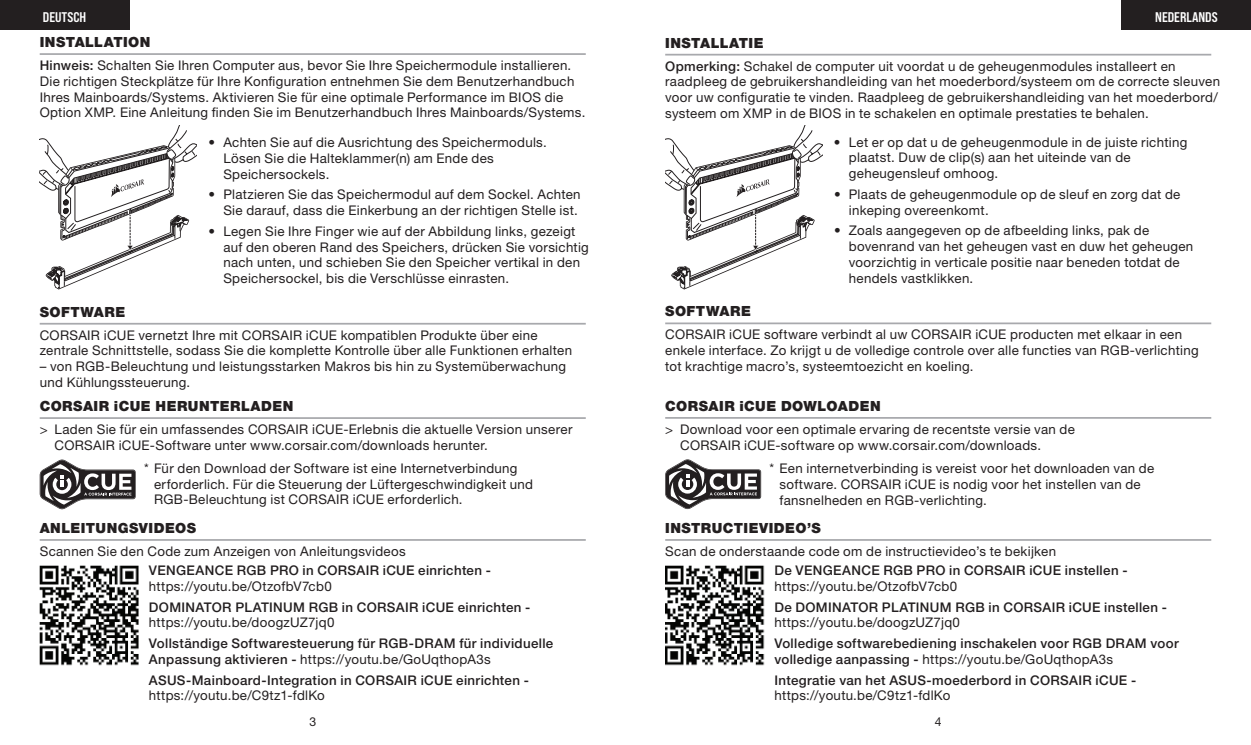
<style>
.page{position:relative;width:1251px;height:745px;background:#fff}
.page>*{position:absolute;margin:0;border:0;box-sizing:border-box;transform-origin:0 0}
.t1{font:900 14px "Helvetica Neue LT Pro";letter-spacing:.035em;color:#231f20}
.t2{font:14px "Bebas Neue Pro Sm E Bd";color:#fff}
.t3{font:13.3px/15.8px "Helvetica Neue LT Pro";letter-spacing:.02em;color:#231f20}
.t4{font:500 13.3px/15.8px "Helvetica Neue LT Pro";letter-spacing:.025em;color:#231f20}
.t5{font:12.25px "Helvetica Neue LT Pro";color:#231f20}
.s1{font-weight:500}
.s2{font-weight:400}
</style>
<div class="page">
<div style="left:0;top:0;width:129px;height:30px;background:#231f20"></div>
<div style="left:1121px;top:0;width:129px;height:30px;background:#231f20"></div>
<img style="left:40px;top:565px;width:99px;height:99px">
<hr style="left:40px;top:538px;width:545px;height:2px;background:#a8a9ad">
<svg style="left:40px;top:459px;width:96px;height:50px"></svg>
<hr style="left:40px;top:417px;width:545px;height:1px;background:#a8a9ad">
<hr style="left:40px;top:322px;width:545px;height:2px;background:#a8a9ad">
<hr style="left:40px;top:53px;width:545px;height:2px;background:#a8a9ad">
<img style="left:665px;top:565px;width:99px;height:99px">
<hr style="left:665px;top:538px;width:545px;height:2px;background:#a8a9ad">
<svg style="left:665px;top:459px;width:96px;height:49px"></svg>
<hr style="left:665px;top:417px;width:545px;height:1px;background:#a8a9ad">
<hr style="left:665px;top:322px;width:545px;height:2px;background:#a8a9ad">
<hr style="left:665px;top:54px;width:545px;height:1px;background:#a8a9ad">
<svg style="left:40px;top:125px;width:156px;height:164px"></svg>
<svg style="left:665px;top:125px;width:156px;height:164px"></svg>
<p class="t2" style="left:43px;top:9px;width:45px">DEUTSCH</p>
<p class="t2" style="left:1154px;top:9px;width:64px">NEDERLANDS</p>
<p class="t1" style="left:40px;top:33px;width:112px">INSTALLATION</p>
<p class="t3" style="left:40px;top:57px;width:547px"><span class="s1">Hinweis:</span> Schalten Sie Ihren Computer aus, bevor Sie Ihre Speichermodule installieren.<br>Die richtigen Steckplätze für Ihre Konfiguration entnehmen Sie dem Benutzerhandbuch Ihres Mainboards/Systems. Aktivieren Sie für eine optimale Performance im BIOS die Option XMP. Eine Anleitung finden Sie im Benutzerhandbuch Ihres Mainboards/Systems.</p>
<p class="t3" style="left:223px;top:134px;width:325px;text-indent:-15px">• Achten Sie auf die Ausrichtung des Speichermoduls.<br>Lösen Sie die Halteklammer(n) am Ende des<br>Speichersockels.</p>
<p class="t3" style="left:208px;top:186px;width:373px;text-align:right">• Platzieren Sie das Speichermodul auf dem Sockel. Achten<br>Sie darauf, dass die Einkerbung an der richtigen Stelle ist.</p>
<p class="t3" style="left:223px;top:223px;width:367px;text-indent:-15px">• Legen Sie Ihre Finger wie auf der Abbildung links, gezeigt auf den oberen Rand des Speichers, drücken Sie vorsichtig nach unten, und schieben Sie den Speicher vertikal in den Speichersockel, bis die Verschlüsse einrasten.</p>
<p class="t1" style="left:40px;top:303px;width:87px">SOFTWARE</p>
<p class="t3" style="left:40px;top:326px;width:533px">CORSAIR iCUE vernetzt Ihre mit CORSAIR iCUE kompatiblen Produkte über eine zentrale Schnittstelle, sodass Sie die komplette Kontrolle über alle Funktionen erhalten</p>
<p class="t3" style="left:40px;top:358px;width:527px">– von RGB-Beleuchtung und leistungsstarken Makros bis hin zu Systemüberwachung und Kühlungssteuerung.</p>
<p class="t1" style="left:40px;top:397px;width:255px">CORSAIR iCUE HERUNTERLADEN</p>
<p class="t3" style="left:55px;top:421px;width:519px;text-indent:-15px">&gt; Laden Sie für ein umfassendes CORSAIR iCUE-Erlebnis die aktuelle Version unserer<br>CORSAIR iCUE-Software unter www.corsair.com/downloads herunter.</p>
<p class="t3" style="left:154px;top:459px;width:380px;text-indent:-10px">* Für den Download der Software ist eine Internetverbindung erforderlich. Für die Steuerung der Lüftergeschwindigkeit und<br>RGB-Beleuchtung ist CORSAIR iCUE erforderlich.</p>
<p class="t1" style="left:40px;top:519px;width:158px">ANLEITUNGSVIDEOS</p>
<p class="t3" style="left:40px;top:542px;width:367px">Scannen Sie den Code zum Anzeigen von Anleitungsvideos</p>
<p class="t4" style="left:149px;top:562px;width:343px">VENGEANCE RGB PRO in CORSAIR iCUE einrichten -</p>
<p class="t3" style="left:149px;top:577px;width:184px">https://youtu.be/OtzofbV7cb0</p>
<p class="t4" style="left:149px;top:598px;width:383px">DOMINATOR PLATINUM RGB in CORSAIR iCUE einrichten -</p>
<p class="t3" style="left:149px;top:614px;width:187px">https://youtu.be/doogzUZ7jq0</p>
<p class="t4" style="left:149px;top:635px;width:406px">Vollständige Softwaresteuerung für RGB-DRAM für individuelle<br>Anpassung aktivieren - <span class="s2">https://youtu.be/GoUqthopA3s</span></p>
<p class="t4" style="left:149px;top:671px;width:381px">ASUS-Mainboard-Integration in CORSAIR iCUE einrichten -</p>
<p class="t3" style="left:149px;top:687px;width:177px">https://youtu.be/C9tz1-fdlKo</p>
<p class="t1" style="left:665px;top:34px;width:100px">INSTALLATIE</p>
<p class="t3" style="left:665px;top:58px;width:556px"><span class="s1">Opmerking:</span> Schakel de computer uit voordat u de geheugenmodules installeert en raadpleeg de gebruikershandleiding van het moederbord/systeem om de correcte sleuven voor uw configuratie te vinden. Raadpleeg de gebruikershandleiding van het moederbord/ systeem om XMP in de BIOS in te schakelen en optimale prestaties te behalen.</p>
<p class="t3" style="left:848px;top:133px;width:340px;text-indent:-15px">• Let er op dat u de geheugenmodule in de juiste richting plaatst. Duw de clip(s) aan het uiteinde van de geheugensleuf omhoog.</p>
<p class="t3" style="left:848px;top:186px;width:333px;text-indent:-15px">• Plaats de geheugenmodule op de sleuf en zorg dat de inkeping overeenkomt.</p>
<p class="t3" style="left:848px;top:222px;width:346px;text-indent:-15px">• Zoals aangegeven op de afbeelding links, pak de bovenrand van het geheugen vast en duw het geheugen voorzichtig in verticale positie naar beneden totdat de hendels vastklikken.</p>
<p class="t1" style="left:665px;top:302px;width:87px">SOFTWARE</p>
<p class="t3" style="left:665px;top:326px;width:535px">CORSAIR iCUE software verbindt al uw CORSAIR iCUE producten met elkaar in een enkele interface. Zo krijgt u de volledige controle over alle functies van RGB-verlichting tot krachtige macro’s, systeemtoezicht en koeling.</p>
<p class="t1" style="left:665px;top:397px;width:217px">CORSAIR iCUE DOWLOADEN</p>
<p class="t3" style="left:680px;top:420px;width:396px;text-indent:-15px">&gt; Download voor een optimale ervaring de recentste versie van de<br>CORSAIR iCUE-software op www.corsair.com/downloads.</p>
<p class="t3" style="left:779px;top:460px;width:376px;text-indent:-10px">* Een internetverbinding is vereist voor het downloaden van de software. CORSAIR iCUE is nodig voor het instellen van de fansnelheden en RGB-verlichting.</p>
<p class="t1" style="left:665px;top:519px;width:157px">INSTRUCTIEVIDEO’S</p>
<p class="t3" style="left:665px;top:542px;width:392px">Scan de onderstaande code om de instructievideo’s te bekijken</p>
<p class="t4" style="left:774px;top:562px;width:354px">De VENGEANCE RGB PRO in CORSAIR iCUE instellen -</p>
<p class="t3" style="left:774px;top:577px;width:184px">https://youtu.be/OtzofbV7cb0</p>
<p class="t4" style="left:774px;top:598px;width:394px">De DOMINATOR PLATINUM RGB in CORSAIR iCUE instellen -</p>
<p class="t3" style="left:774px;top:614px;width:187px">https://youtu.be/doogzUZ7jq0</p>
<p class="t4" style="left:774px;top:635px;width:405px">Volledige softwarebediening inschakelen voor RGB DRAM voor volledige aanpassing - <span class="s2">https://youtu.be/GoUqthopA3s</span></p>
<p class="t4" style="left:774px;top:671px;width:363px">Integratie van het ASUS-moederbord in CORSAIR iCUE -</p>
<p class="t3" style="left:774px;top:687px;width:177px">https://youtu.be/C9tz1-fdlKo</p>
<p class="t5" style="left:309px;top:713px;width:8px">3</p>
<p class="t5" style="left:934px;top:713px;width:8px">4</p>
</div>
